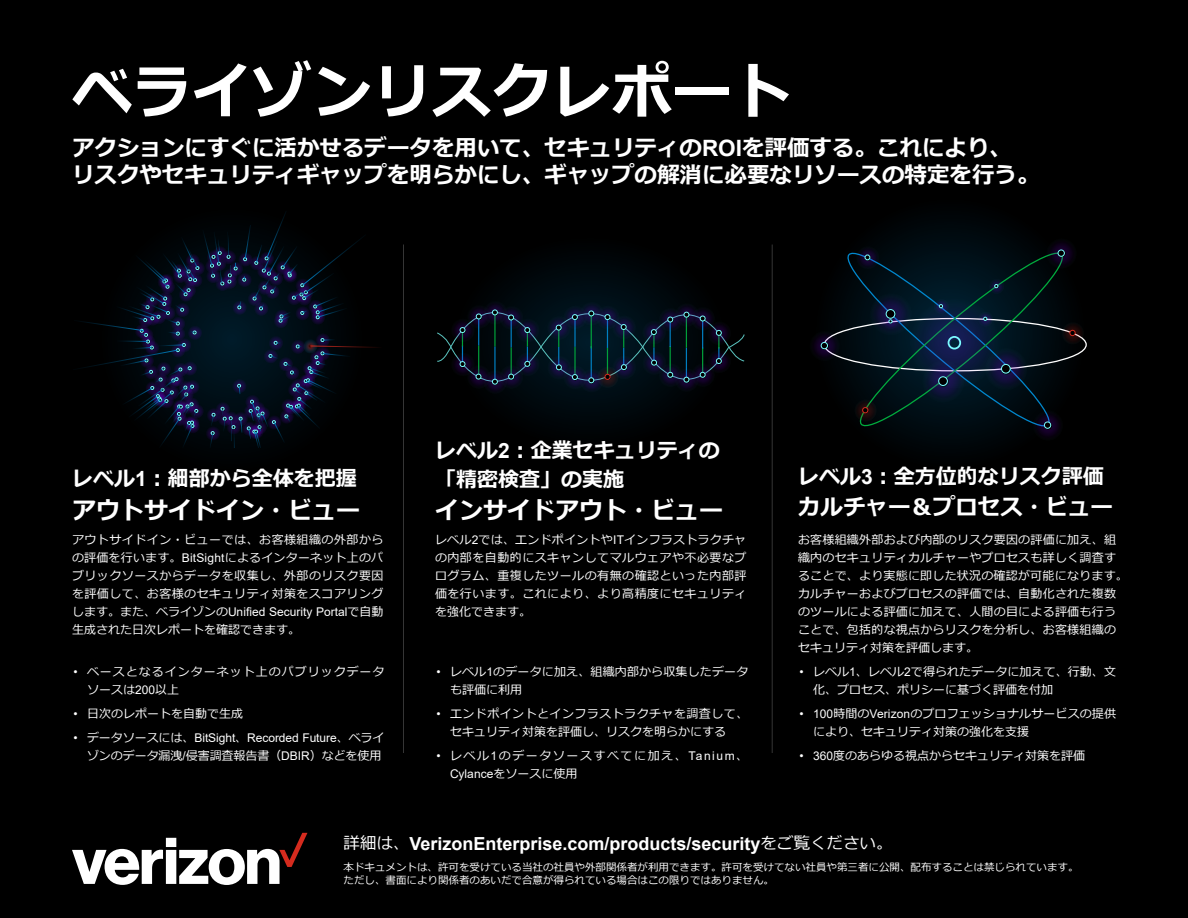
<style>
.page{position:relative;width:1188px;height:918px;background:#000}
.page>*{position:absolute;margin:0;border:0;box-sizing:border-box;transform-origin:0 0}
.t1{font:700 60px "Meiryo";color:#fff}
.t2{font:700 24px "Meiryo";color:#fff}
.t3{font:700 22.5px/27px "Meiryo";color:#fff}
.t4{font:700 21px/28.5px "Meiryo";color:#fff}
.t5{font:700 18px "Arial";color:#fff}
.t6{font:12px/18px "Meiryo";letter-spacing:.02em;color:#fff}
.t7{font:12px/18px "Meiryo";letter-spacing:-.005em;color:#fff;text-align:right}
.t8{font:12px/18px "Meiryo";letter-spacing:.13em;color:#fff}
.t9{font:12px "Meiryo";color:#fff}
.t10{font:12px/18px "Meiryo";letter-spacing:.08em;color:#fff}
.t11{font:10.5px/12.6px "Meiryo";color:#fff}
.s1{font-family:"Arial"}
.s2{font-family:"Meiryo";font-weight:400;font-size:16.5px}
</style>
<div class="page">
<svg style="left:80px;top:212px;width:299px;height:236px"></svg>
<svg style="left:549px;top:263px;width:82px;height:7px"></svg>
<svg style="left:437px;top:270px;width:308px;height:152px"></svg>
<div style="left:813px;top:197px;width:273px;height:273px;background:#000305;border-radius:137px"></div>
<div style="left:1045px;top:237px;width:32px;height:32px;background:#020105;border-radius:16px"></div>
<svg style="left:1032px;top:409px;width:31px;height:32px"></svg>
<svg style="left:808px;top:330px;width:32px;height:31px"></svg>
<div style="left:821px;top:342px;width:7px;height:7px;background:#000;border-radius:50%"></div>
<div style="left:821px;top:342px;width:7px;height:7px;border:1px solid #7bfbff;border-radius:50%"></div>
<svg style="left:1061px;top:321px;width:23px;height:24px"></svg>
<div style="left:1069px;top:330px;width:7px;height:6px;border:1px solid #d52b1e;border-radius:50%"></div>
<svg style="left:842px;top:244px;width:233px;height:189px"></svg>
<svg style="left:72px;top:833px;width:236px;height:52px"></svg>
<hr style="left:403px;top:244px;width:1px;height:509px;background:#fff">
<hr style="left:772px;top:244px;width:1px;height:509px;background:#fff">
<p class="t1" style="left:72px;top:49px;width:721px">ベライゾンリスクレポート</p>
<p class="t3" style="left:72px;top:136px;width:969px">アクションにすぐに活かせるデータを用いて、セキュリティの<span class="s1">ROI</span>を評価する。これにより、リスクやセキュリティギャップを明らかにし、ギャップの解消に必要なリソースの特定を行う。</p>
<p class="t4" style="left:72px;top:466px;width:286px">レベル<span class="s1">1</span>︓細部から全体を把握</p>
<p class="t2" style="left:72px;top:493px;width:289px">アウトサイドイン・ビュー</p>
<p class="t6" style="left:72px;top:531px;width:313px;text-align:justify">アウトサイドイン・ビューでは、お客様組織の外部からの評価を行います。<span class="s1">BitSight</span>によるインターネット上のパブリックソースからデータを収集し、外部のリスク要因を評価して、お客様のセキュリティ対策をスコアリングします。また、ベライゾンの<span class="s1">Unified Security Portal</span>で自動生成された日次レポートを確認できます。</p>
<p class="t10" style="left:87px;top:663px;width:299px;text-indent:-14px"><span class="s1">•</span> ベースとなるインターネット上のパブリックデータソースは<span class="s1">200</span>以上</p>
<p class="t9" style="left:74px;top:705px;width:171px"><span class="s1">•</span> 日次のレポートを自動で生成</p>
<p class="t7" style="left:74px;top:729px;width:313px"><span class="s1">•</span> データソースには、<span class="s1">BitSight</span>、<span class="s1">Recorded Future</span>、ベライゾンのデータ漏洩<span class="s1">/</span>侵害調査報告書（<span class="s1">DBIR</span>）などを使用</p>
<p class="t4" style="left:435px;top:437px;width:286px">レベル<span class="s1">2</span>︓企業セキュリティの「精密検査」の実施</p>
<p class="t2" style="left:435px;top:493px;width:289px">インサイドアウト・ビュー</p>
<p class="t6" style="left:435px;top:531px;width:313px;text-align:justify">レベル<span class="s1">2</span>では、エンドポイントや<span class="s1">IT</span>インフラストラクチャの内部を自動的にスキャンしてマルウェアや不必要なプログラム、重複したツールの有無の確認といった内部評価を行います。これにより、より高精度にセキュリティを強化できます。</p>
<p class="t6" style="left:450px;top:663px;width:300px;text-indent:-14px"><span class="s1">•</span> レベル<span class="s1">1</span>のデータに加え、組織内部から収集したデータも評価に利用</p>
<p class="t6" style="left:450px;top:705px;width:300px;text-indent:-14px"><span class="s1">•</span> エンドポイントとインフラストラクチャを調査して、セキュリティ対策を評価し、リスクを明らかにする</p>
<p class="t8" style="left:450px;top:747px;width:300px;text-indent:-14px"><span class="s1">•</span> レベル<span class="s1">1</span>のデータソースすべてに加え、<span class="s1">Tanium</span>、<br><span class="s1">Cylance</span>をソースに使用</p>
<p class="t4" style="left:798px;top:463px;width:307px">レベル<span class="s1">3</span>︓全方位的なリスク評価</p>
<p class="t3" style="left:798px;top:494px;width:316px">カルチャー＆プロセス・ビュー</p>
<p class="t6" style="left:798px;top:531px;width:331px">お客様組織外部および内部のリスク要因の評価に加え、組織内のセキュリティカルチャーやプロセスも詳しく調査することで、より実態に即した状況の確認が可能になります。カルチャーおよびプロセスの評価では、自動化された複数のツールによる評価に加えて、人間の目による評価も行うことで、包括的な視点からリスクを分析し、お客様組織のセキュリティ対策を評価します。</p>
<p class="t6" style="left:813px;top:663px;width:305px;text-indent:-14px"><span class="s1">•</span> レベル<span class="s1">1</span>、レベル<span class="s1">2</span>で得られたデータに加えて、行動、文化、プロセス、ポリシーに基づく評価を付加</p>
<p class="t6" style="left:813px;top:705px;width:305px;text-indent:-14px"><span class="s1">• 100</span>時間の<span class="s1">Verizon</span>のプロフェッショナルサービスの提供により、セキュリティ対策の強化を支援</p>
<p class="t9" style="left:800px;top:747px;width:287px"><span class="s1">• 360</span>度のあらゆる視点からセキュリティ対策を評価</p>
<p class="t5" style="left:344px;top:831px;width:551px"><span class="s2">詳細は、</span>VerizonEnterprise.com/products/security<span class="s2">をご覧ください。</span></p>
<p class="t11" style="left:344px;top:862px;width:736px">本ドキュメントは、許可を受けている当社の社員や外部関係者が利用できます。許可を受けてない社員や第三者に公開、配布することは禁じられています。ただし、書面により関係者のあいだで合意が得られている場合はこの限りではありません。</p>
</div>
